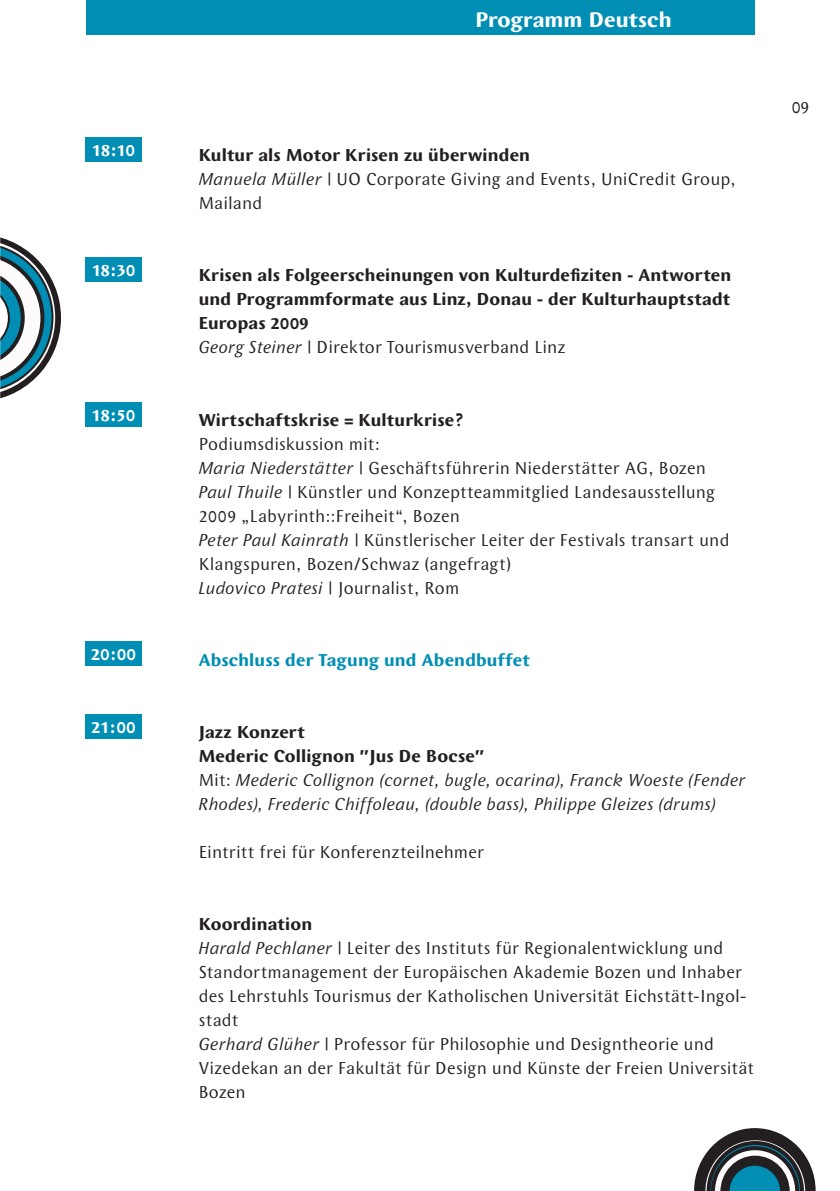
<style>
.page{position:relative;width:840px;height:1191px;background:#fff}
.page>*{position:absolute;margin:0;border:0;box-sizing:border-box;transform-origin:0 0}
.t1{font:700 22px "Wunderlich";letter-spacing:.005em;color:#fff}
.t2{font:18px/24px "Wunderlich";color:#231f20}
.t3{font:700 18px/24px "Wunderlich";letter-spacing:.01em;color:#231f20}
.t4{font:italic 18px/24px "Wunderlich";color:#231f20}
.t5{font:700 18px "Wunderlich";letter-spacing:.01em;color:#008eb5}
.t6{font:700 18px "Wunderlich";letter-spacing:.005em;color:#fff}
.s1{font-weight:700}
.s2{font-style:italic}
.s3{font-weight:400;font-style:italic}
.s4{font-weight:400}
.s5{font-weight:700;font-style:normal}
.s6{font-style:normal}
</style>
<div class="page">
<svg style="left:0;top:237px;width:61px;height:162px"></svg>
<div style="left:85px;top:137px;width:57px;height:24px;background:#008eb5"></div>
<div style="left:85px;top:257px;width:57px;height:24px;background:#008eb5"></div>
<div style="left:85px;top:402px;width:57px;height:24px;background:#008eb5"></div>
<div style="left:85px;top:641px;width:57px;height:24px;background:#008eb5"></div>
<div style="left:85px;top:714px;width:57px;height:24px;background:#008eb5"></div>
<svg style="left:694px;top:1128px;width:121px;height:63px"></svg>
<div style="left:86px;top:0;width:668px;height:34px;background:#008eb5"></div>
<p class="t1" style="left:475px;top:7px;width:197px">Programm Deutsch</p>
<p class="t2" style="left:791px;top:96px;width:19px">09</p>
<p class="t6" style="left:92px;top:140px;width:44px">18:10</p>
<p class="t2" style="left:198px;top:144px;width:538px"><span class="s1">Kultur als Motor Krisen zu überwinden<br></span><span class="s2">Manuela Müller</span> | UO Corporate Giving and Events, UniCredit Group,<br>Mailand</p>
<p class="t6" style="left:92px;top:260px;width:44px">18:30</p>
<p class="t3" style="left:198px;top:263px;width:533px">Krisen als Folgeerscheinungen von Kulturdefiziten - Antworten und Programmformate aus Linz, Donau - der Kulturhauptstadt Europas 2009<br><span class="s3">Georg Steiner</span> <span class="s4">| Direktor Tourismusverband Linz</span></p>
<p class="t6" style="left:92px;top:405px;width:45px">18:50</p>
<p class="t3" style="left:198px;top:407px;width:266px">Wirtschaftskrise = Kulturkrise?</p>
<p class="t2" style="left:198px;top:431px;width:532px">Podiumsdiskussion mit:<br><span class="s2">Maria Niederstätter</span> | Geschäftsführerin Niederstätter AG, Bozen <span class="s2">Paul Thuile</span> | Künstler und Konzeptteammitglied Landesausstellung 2009 „Labyrinth::Freiheit“, Bozen<br><span class="s2">Peter Paul Kainrath</span> | Künstlerischer Leiter der Festivals transart und Klangspuren, Bozen/Schwaz (angefragt)<br><span class="s2">Ludovico Pratesi</span> | Journalist, Rom</p>
<p class="t6" style="left:91px;top:644px;width:46px">20:00</p>
<p class="t5" style="left:198px;top:649px;width:332px">Abschluss der Tagung und Abendbuffet</p>
<p class="t6" style="left:92px;top:717px;width:45px">21:00</p>
<p class="t4" style="left:198px;top:719px;width:548px"><span class="s5">Jazz Konzert<br>Mederic Collignon "Jus De Bocse"<br></span><span class="s6">Mit:</span> Mederic Collignon (cornet, bugle, ocarina), Franck Woeste (Fender Rhodes), Frederic Chiffoleau, (double bass), Philippe Gleizes (drums)</p>
<p class="t2" style="left:198px;top:839px;width:287px">Eintritt frei für Konferenzteilnehmer</p>
<p class="t2" style="left:198px;top:911px;width:556px"><span class="s1">Koordination<br></span><span class="s2">Harald Pechlaner</span> | Leiter des Instituts für Regionalentwicklung und Standortmanagement der Europäischen Akademie Bozen und Inhaber des Lehrstuhls Tourismus der Katholischen Universität Eichstätt-Ingol&shy;stadt<br><span class="s2">Gerhard Glüher</span> | Professor für Philosophie und Designtheorie und Vizedekan an der Fakultät für Design und Künste der Freien Universität Bozen</p>
</div>
